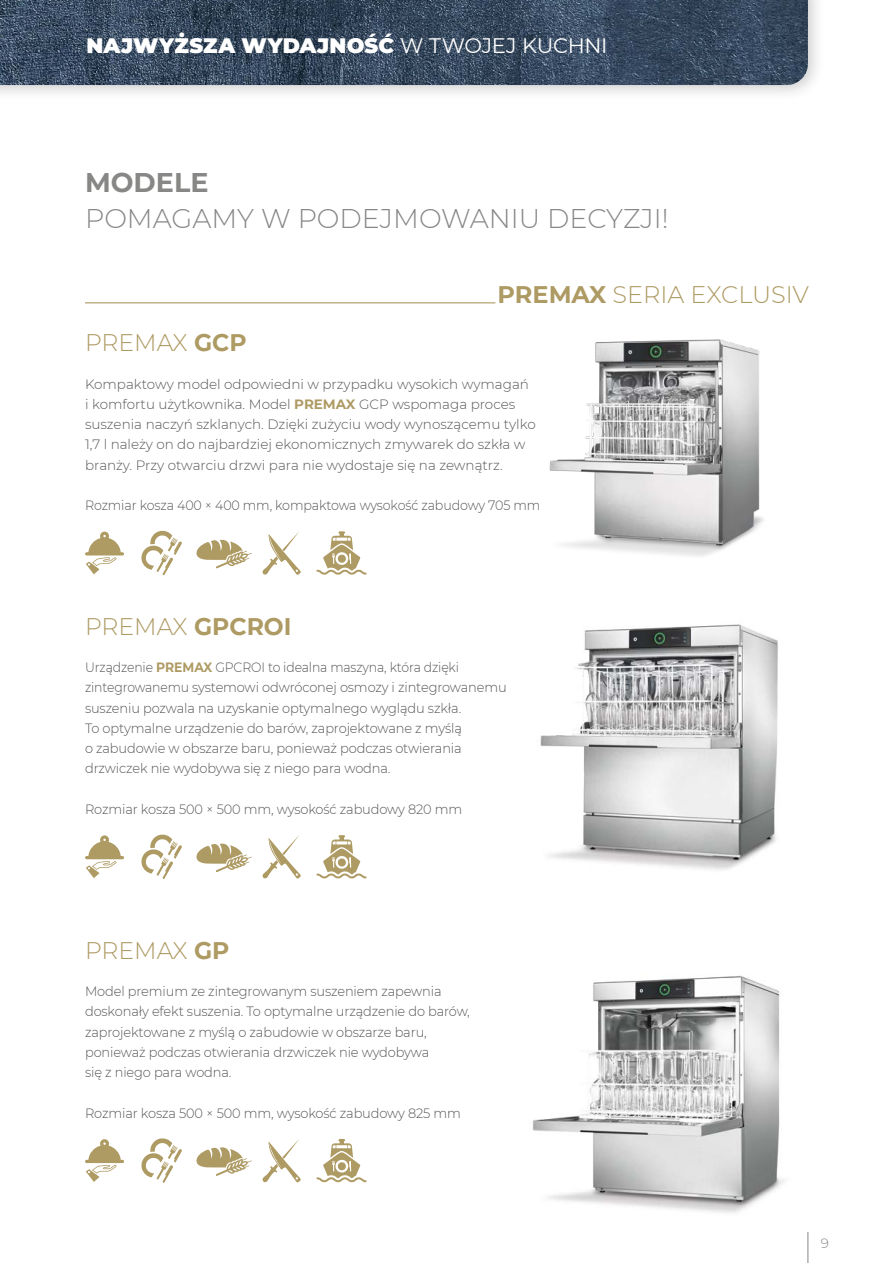
<style>
.page{position:relative;width:893px;height:1263px;background:#fff}
.page>*{position:absolute;margin:0;border:0;box-sizing:border-box;transform-origin:0 0}
.t1{font:300 27px "Montserrat";color:#878786}
.t2{font:700 27px "Montserrat";color:#878786}
.t3{font:300 24px "Montserrat";color:#ae9a63}
.t4{font:900 21px "Montserrat";letter-spacing:.015em;color:#fff}
.t5{font:300 13.5px/20.2px "Montserrat";letter-spacing:-.01em;color:#565656;scale:.92 1}
.t6{font:300 13.5px/20.2px "Montserrat";letter-spacing:-.01em;color:#565656;scale:.96 1}
.t7{font:300 13.5px/20.2px "Montserrat";letter-spacing:-.01em;color:#565656}
.t8{font:300 13.5px "Montserrat";letter-spacing:-.01em;color:#565656;scale:.94 1}
.t9{font:300 13.5px "Montserrat";color:#878786}
.s1{font-weight:400}
.s2{font-weight:700}
.s3{font-weight:700;color:#ae9a63}
</style>
<div class="page">
<hr style="left:807px;top:1220px;width:1px;height:43px;background:#878786">
<hr style="left:85px;top:302px;width:410px;height:1px;background:#ae9a63">
<svg style="left:85px;top:1139px;width:39px;height:43px"></svg>
<svg style="left:141px;top:1138px;width:41px;height:45px"></svg>
<svg style="left:316px;top:1139px;width:51px;height:43px"></svg>
<svg style="left:196px;top:1147px;width:56px;height:29px"></svg>
<svg style="left:262px;top:1139px;width:39px;height:44px"></svg>
<svg style="left:85px;top:532px;width:39px;height:42px"></svg>
<svg style="left:141px;top:530px;width:41px;height:46px"></svg>
<svg style="left:316px;top:531px;width:51px;height:44px"></svg>
<svg style="left:196px;top:539px;width:56px;height:29px"></svg>
<svg style="left:262px;top:532px;width:39px;height:43px"></svg>
<svg style="left:85px;top:835px;width:39px;height:43px"></svg>
<svg style="left:141px;top:834px;width:41px;height:45px"></svg>
<svg style="left:316px;top:835px;width:51px;height:43px"></svg>
<svg style="left:196px;top:843px;width:56px;height:29px"></svg>
<svg style="left:262px;top:835px;width:39px;height:44px"></svg>
<img style="left:540px;top:624px;width:238px;height:246px">
<img style="left:532px;top:975px;width:276px;height:257px">
<img style="left:549px;top:339px;width:215px;height:217px">
<div style="left:0;top:0;width:825px;height:102px;background:#000;opacity:.2"></div>
<img style="left:0;top:0;width:808px;height:85px">
<h3 class="t4" style="left:86px;top:31px;width:522px">NAJWYŻSZA WYDAJNOŚĆ <span class="s1">W TWOJEJ KUCHNI</span></h3>
<h1 class="t2" style="left:85px;top:163px;width:125px">MODELE</h1>
<h1 class="t1" style="left:85px;top:200px;width:585px">POMAGAMY W PODEJMOWANIU DECYZJI!</h1>
<h2 class="t3" style="left:498px;top:278px;width:313px"><span class="s2">PREMAX</span> SERIA EXCLUSIV</h2>
<h2 class="t3" style="left:85px;top:326px;width:163px">PREMAX <span class="s2">GCP</span></h2>
<p class="t7" style="left:85px;top:373px;width:452px">Kompaktowy model odpowiedni w przypadku wysokich wymagań i komfortu użytkownika. Model <span class="s3">PREMAX</span> GCP wspomaga proces suszenia naczyń szklanych. Dzięki zużyciu wody wynoszącemu tylko 1,7 l należy on do najbardziej ekonomicznych zmywarek do szkła w branży. Przy otwarciu drzwi para nie wydostaje się na zewnątrz.</p>
<p class="t8" style="left:85px;top:496px;width:486px">Rozmiar kosza 400 × 400 mm, kompaktowa wysokość zabudowy 705 mm</p>
<h2 class="t3" style="left:85px;top:610px;width:208px">PREMAX <span class="s2">GPCROI</span></h2>
<p class="t5" style="left:85px;top:657px;width:460px">Urządzenie <span class="s3">PREMAX</span> GPCROI to idealna maszyna, która dzięki zintegrowanemu systemowi odwróconej osmozy i zintegrowanemu suszeniu pozwala na uzyskanie optymalnego wyglądu szkła.<br>To optymalne urządzenie do barów, zaprojektowane z myślą<br>o zabudowie w obszarze baru, ponieważ podczas otwierania drzwiczek nie wydobywa się z niego para wodna.</p>
<p class="t6" style="left:85px;top:798px;width:394px">Rozmiar kosza 500 × 500 mm, wysokość zabudowy 820 mm</p>
<h2 class="t3" style="left:85px;top:934px;width:146px">PREMAX <span class="s2">GP</span></h2>
<p class="t6" style="left:85px;top:981px;width:402px">Model premium ze zintegrowanym suszeniem zapewnia doskonały efekt suszenia. To optymalne urządzenie do barów, zaprojektowane z myślą o zabudowie w obszarze baru, ponieważ podczas otwierania drzwiczek nie wydobywa<br>się z niego para wodna.</p>
<p class="t6" style="left:85px;top:1102px;width:393px">Rozmiar kosza 500 × 500 mm, wysokość zabudowy 825 mm</p>
<p class="t9" style="left:821px;top:1234px;width:10px">9</p>
</div>
